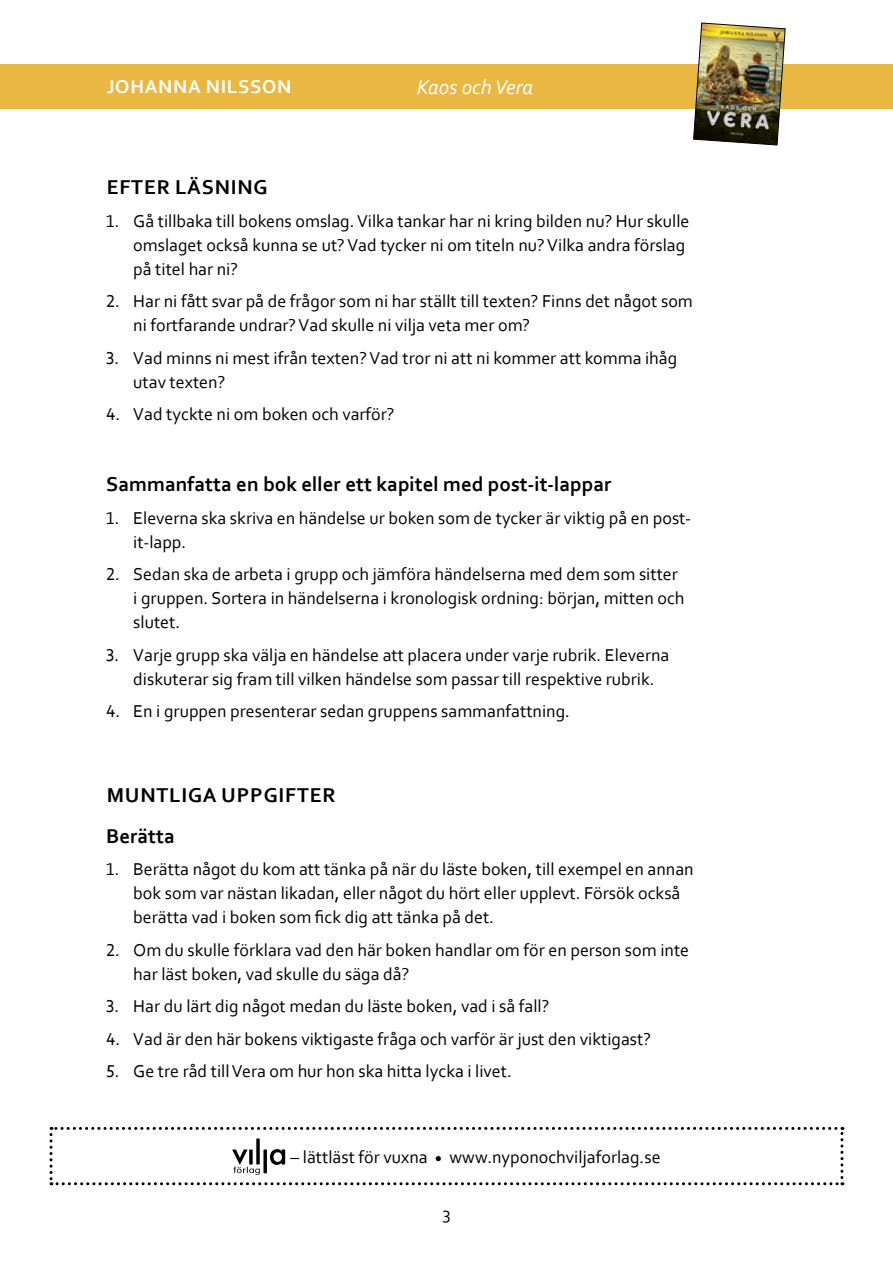
<style>
.page{position:relative;width:893px;height:1263px;background:#fff}
.page>*{position:absolute;margin:0;border:0;box-sizing:border-box;transform-origin:0 0}
.t1{font:700 21px "Corbel";color:#000}
.t2{font:700 21px/41px "Corbel";letter-spacing:.04em;color:#000}
.t3{font:italic 21px "Corbel";color:#fff}
.t4{font:700 19.5px "Corbel";letter-spacing:.04em;color:#fff}
.t5{font:18px/24px "Corbel";color:#000}
</style>
<div class="page">
<div style="left:0;top:64px;width:893px;height:44px;background:#eab743"></div>
<img style="left:693px;top:23px;width:92px;height:122px">
<svg style="left:50px;top:1127px;width:793px;height:58px"></svg>
<p class="t4" style="left:107px;top:75px;width:186px">JOHANNA NILSSON</p>
<p class="t3" style="left:417px;top:74px;width:118px">Kaos och Vera</p>
<p class="t2" style="left:107px;top:166px;width:162px">EFTER LÄSNING</p>
<p class="t5" style="left:133px;top:208px;width:558px;text-indent:-27px">1. Gå tillbaka till bokens omslag. Vilka tankar har ni kring bilden nu? Hur skulle omslaget också kunna se ut? Vad tycker ni om titeln nu? Vilka andra förslag på titel har ni?</p>
<p class="t5" style="left:133px;top:289px;width:561px;text-indent:-27px">2. Har ni fått svar på de frågor som ni har ställt till texten? Finns det något som ni fortfarande undrar? Vad skulle ni vilja veta mer om?</p>
<p class="t5" style="left:133px;top:345px;width:545px;text-indent:-27px">3. Vad minns ni mest ifrån texten? Vad tror ni att ni kommer att komma ihåg utav texten?</p>
<p class="t5" style="left:106px;top:402px;width:290px">4. Vad tyckte ni om boken och varför?</p>
<p class="t1" style="left:106px;top:471px;width:507px">Sammanfatta en bok eller ett kapitel med post-it-lappar</p>
<p class="t5" style="left:133px;top:505px;width:559px;text-indent:-27px">1. Eleverna ska skriva en händelse ur boken som de tycker är viktig på en post&shy;it-lapp.</p>
<p class="t5" style="left:133px;top:562px;width:553px;text-indent:-27px">2. Sedan ska de arbeta i grupp och jämföra händelserna med dem som sitter i gruppen. Sortera in händelserna i kronologisk ordning: början, mitten och slutet.</p>
<p class="t5" style="left:133px;top:642px;width:538px;text-indent:-27px">3. Varje grupp ska välja en händelse att placera under varje rubrik. Eleverna diskuterar sig fram till vilken händelse som passar till respektive rubrik.</p>
<p class="t5" style="left:106px;top:699px;width:465px">4. En i gruppen presenterar sedan gruppens sammanfattning.</p>
<p class="t2" style="left:106px;top:774px;width:231px">MUNTLIGA UPPGIFTER<br>Berätta</p>
<p class="t5" style="left:133px;top:857px;width:562px;text-indent:-27px">1. Berätta något du kom att tänka på när du läste boken, till exempel en annan bok som var nästan likadan, eller något du hört eller upplevt. Försök också berätta vad i boken som fick dig att tänka på det.</p>
<p class="t5" style="left:133px;top:937px;width:557px;text-indent:-27px">2. Om du skulle förklara vad den här boken handlar om för en person som inte har läst boken, vad skulle du säga då?</p>
<p class="t5" style="left:106px;top:994px;width:445px">3. Har du lärt dig något medan du läste boken, vad i så fall?</p>
<p class="t5" style="left:106px;top:1026px;width:546px">4. Vad är den här bokens viktigaste fråga och varför är just den viktigast?</p>
<p class="t5" style="left:106px;top:1059px;width:407px">5. Ge tre råd till Vera om hur hon ska hitta lycka i livet.</p>
<p class="t5" style="left:291px;top:1144px;width:372px">– lättläst för vuxna <sub>•</sub> www.nyponochviljaforlag.se</p>
<p class="t5" style="left:442px;top:1200px;width:10px">3</p>
</div>
